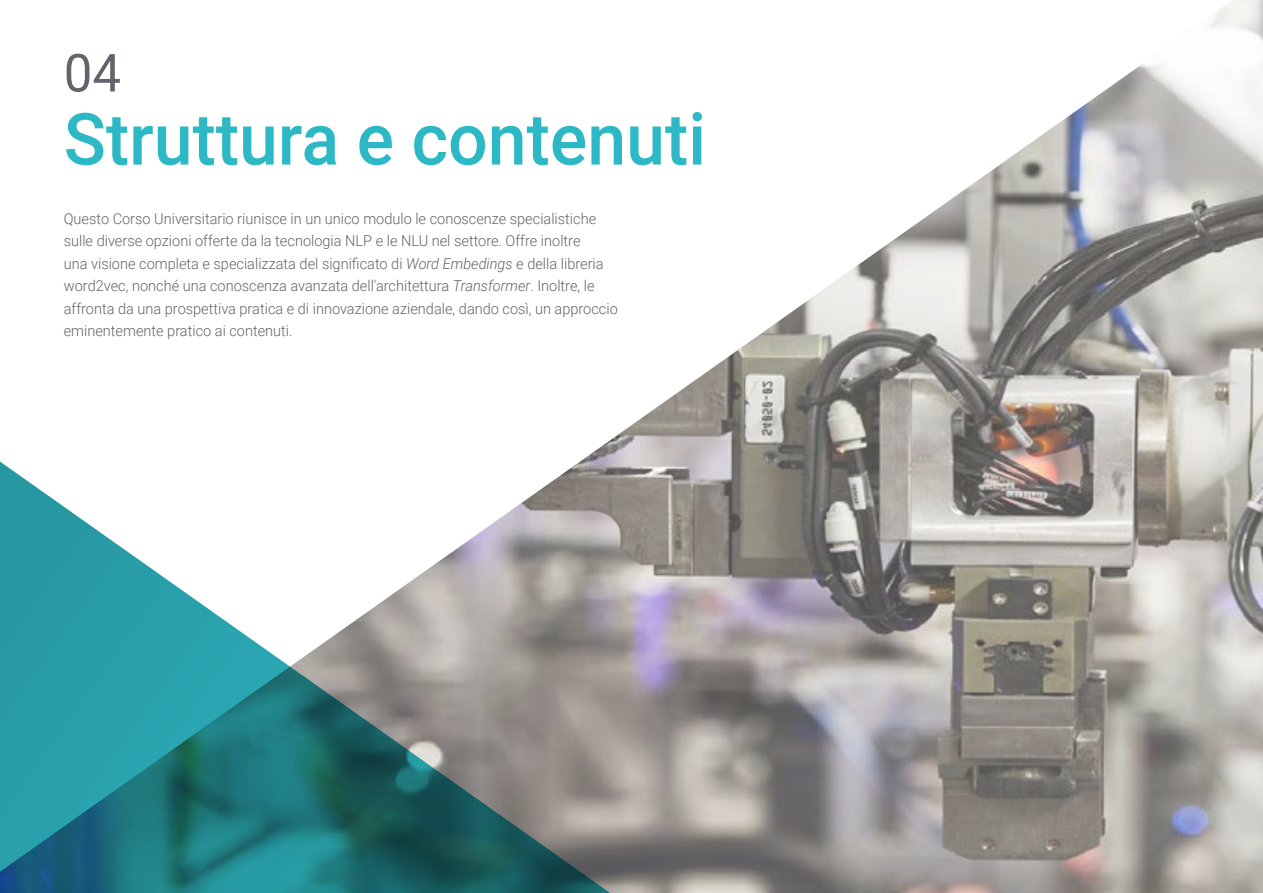
<style>
.page{position:relative;width:1263px;height:893px;background:#fff}
.page>*{position:absolute;margin:0;border:0;box-sizing:border-box;transform-origin:0 0}
.t1{font:500 72px "Roboto";color:#2db8c5}
.t2{font:52.5px "Roboto";color:#61646a}
.t3{font:300 15px/22.5px "Roboto";color:#61646a}
.s1{font-style:italic}
</style>
<div class="page">
<img style="left:602px;top:0;width:661px;height:893px">
<svg style="left:0;top:446px;width:640px;height:447px"></svg>
<h2 class="t2" style="left:64px;top:36px;width:59px">04</h2>
<h1 class="t1" style="left:64px;top:89px;width:644px">Struttura e contenuti</h1>
<p class="t3" style="left:64px;top:207px;width:556px">Questo Corso Universitario riunisce in un unico modulo le conoscenze specialistiche sulle diverse opzioni offerte da la tecnologia NLP e le NLU nel settore. Offre inoltre<br>una visione completa e specializzata del significato di <span class="s1">Word Embedings</span> e della libreria word2vec, nonché una conoscenza avanzata dell'architettura <span class="s1">Transformer</span>. Inoltre, le affronta da una prospettiva pratica e di innovazione aziendale, dando così, un approccio eminentemente pratico ai contenuti.</p>
</div>
